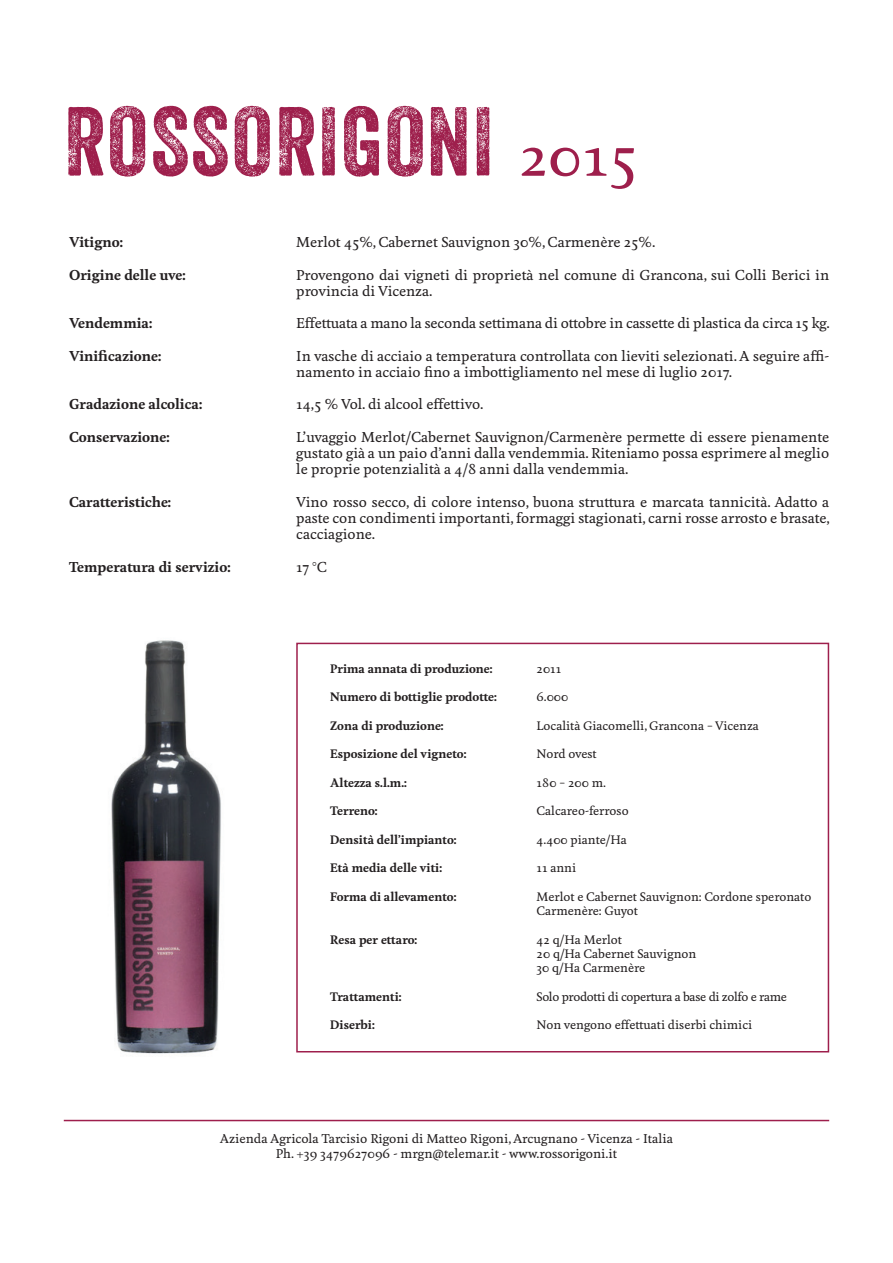
<style>
.page{position:relative;width:893px;height:1263px;background:#fff}
.page>*{position:absolute;margin:0;border:0;box-sizing:border-box;transform-origin:0 0}
.t1{font:500 54px "Feijoa";color:#9e1f4c}
.t2{font:500 13.5px/16.2px "Feijoa";color:#231f20}
.t3{font:700 13.5px "Feijoa";color:#231f20}
.t4{font:500 12px/14.4px "Feijoa";color:#231f20;text-align:center}
.t5{font:500 11.55px/14.2px "Feijoa";color:#231f20}
.t6{font:700 11.55px "Feijoa";color:#231f20}
.t7{font:500 11.55px "Feijoa";letter-spacing:-.025em;color:#231f20}
</style>
<div class="page">
<hr style="left:64px;top:1120px;width:765px;height:1px;background:#9e1f4c">
<img style="left:111px;top:640px;width:110px;height:414px">
<div style="left:296px;top:643px;width:533px;height:409px;border:2px solid #9e1f4c"></div>
<svg style="left:68px;top:107px;width:35px;height:69px"></svg>
<svg style="left:110px;top:106px;width:35px;height:71px"></svg>
<svg style="left:153px;top:106px;width:75px;height:71px"></svg>
<svg style="left:235px;top:106px;width:35px;height:71px"></svg>
<svg style="left:279px;top:107px;width:35px;height:69px"></svg>
<svg style="left:322px;top:107px;width:13px;height:69px"></svg>
<svg style="left:344px;top:106px;width:35px;height:71px"></svg>
<svg style="left:387px;top:106px;width:36px;height:71px"></svg>
<svg style="left:431px;top:107px;width:36px;height:69px"></svg>
<svg style="left:477px;top:107px;width:12px;height:69px"></svg>
<p class="t3" style="left:69px;top:233px;width:55px">Vitigno:</p>
<p class="t3" style="left:69px;top:265px;width:118px">Origine delle uve:</p>
<p class="t3" style="left:69px;top:314px;width:85px">Vendemmia:</p>
<p class="t3" style="left:69px;top:346px;width:94px">Vinificazione:</p>
<p class="t3" style="left:69px;top:395px;width:135px">Gradazione alcolica:</p>
<p class="t3" style="left:69px;top:427px;width:102px">Conservazione:</p>
<p class="t3" style="left:69px;top:492px;width:104px">Caratteristiche:</p>
<p class="t3" style="left:69px;top:557px;width:163px">Temperatura di servizio:</p>
<h1 class="t1" style="left:519px;top:122px;width:121px">2015</h1>
<p class="t2" style="left:296px;top:235px;width:361px">Merlot 45%, Cabernet Sauvignon 30%, Carmenère 25%.</p>
<p class="t2" style="left:296px;top:267px;width:534px">Provengono dai vigneti di proprietà nel comune di Grancona, sui Colli Berici in provincia di Vicenza.</p>
<p class="t2" style="left:296px;top:316px;width:535px">Effettuata a mano la seconda settimana di ottobre in cassette di plastica da circa 15 kg.</p>
<p class="t2" style="left:296px;top:348px;width:534px">In vasche di acciaio a temperatura controllata con lieviti selezionati. A seguire affi&shy;namento in acciaio fino a imbottigliamento nel mese di luglio 2017.</p>
<p class="t2" style="left:296px;top:397px;width:189px">14,5 % Vol. di alcool effettivo.</p>
<p class="t2" style="left:296px;top:429px;width:534px;text-align:justify">L’uvaggio Merlot/Cabernet Sauvignon/Carmenère permette di essere pienamente gustato già a un paio d’anni dalla vendemmia. Riteniamo possa esprimere al meglio le proprie potenzialità a 4/8 anni dalla vendemmia.</p>
<p class="t2" style="left:296px;top:494px;width:535px;text-align:justify">Vino rosso secco, di colore intenso, buona struttura e marcata tannicità. Adatto a paste con condimenti importanti, formaggi stagionati, carni rosse arrosto e brasate, cacciagione.</p>
<p class="t2" style="left:296px;top:559px;width:32px">17 °C</p>
<p class="t6" style="left:330px;top:660px;width:164px">Prima annata di produzione:</p>
<p class="t6" style="left:330px;top:689px;width:168px">Numero di bottiglie prodotte:</p>
<p class="t6" style="left:330px;top:717px;width:115px">Zona di produzione:</p>
<p class="t6" style="left:330px;top:746px;width:138px">Esposizione del vigneto:</p>
<p class="t6" style="left:330px;top:774px;width:78px">Altezza s.l.m.:</p>
<p class="t6" style="left:330px;top:803px;width:49px">Terreno:</p>
<p class="t6" style="left:330px;top:831px;width:128px">Densità dell’impianto:</p>
<p class="t6" style="left:330px;top:860px;width:113px">Età media delle viti:</p>
<p class="t6" style="left:330px;top:888px;width:128px">Forma di allevamento:</p>
<p class="t6" style="left:330px;top:931px;width:89px">Resa per ettaro:</p>
<p class="t6" style="left:330px;top:988px;width:73px">Trattamenti:</p>
<p class="t6" style="left:330px;top:1017px;width:46px">Diserbi:</p>
<p class="t5" style="left:536px;top:662px;width:26px">2011</p>
<p class="t5" style="left:536px;top:690px;width:33px">6.000</p>
<p class="t5" style="left:536px;top:719px;width:224px">Località Giacomelli, Grancona – Vicenza</p>
<p class="t5" style="left:536px;top:747px;width:62px">Nord ovest</p>
<p class="t5" style="left:536px;top:776px;width:71px">180 – 200 m.</p>
<p class="t5" style="left:536px;top:804px;width:94px">Calcareo-ferroso</p>
<p class="t5" style="left:536px;top:833px;width:92px">4.400 piante/Ha</p>
<p class="t5" style="left:536px;top:861px;width:41px">11 anni</p>
<p class="t5" style="left:536px;top:890px;width:276px">Merlot e Cabernet Sauvignon: Cordone speronato<br>Carmenère: Guyot</p>
<p class="t5" style="left:536px;top:933px;width:161px">42 q/Ha Merlot<br>20 q/Ha Cabernet Sauvignon<br>30 q/Ha Carmenère</p>
<p class="t7" style="left:536px;top:989px;width:252px">Solo prodotti di copertura a base di zolfo e rame</p>
<p class="t5" style="left:536px;top:1018px;width:217px">Non vengono effettuati diserbi chimici</p>
<p class="t4" style="left:220px;top:1132px;width:454px">Azienda Agricola Tarcisio Rigoni di Matteo Rigoni, Arcugnano - Vicenza - Italia<br>Ph. +39 3479627096 - mrgn@telemar.it - www.rossorigoni.it</p>
</div>
